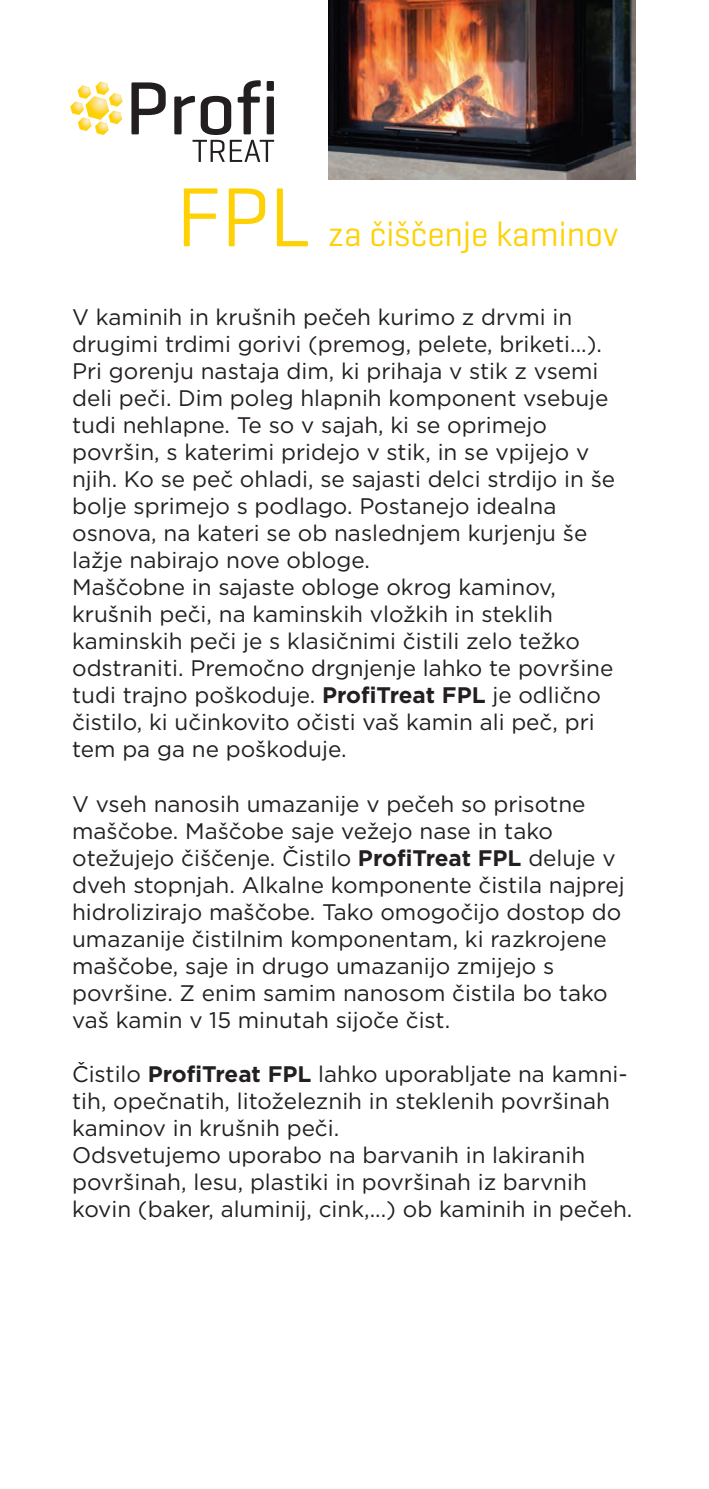
<style>
.page{position:relative;width:709px;height:1489px;background:#fff}
.page>*{position:absolute;margin:0;border:0;box-sizing:border-box;transform-origin:0 0}
.t1{font:85px "Geogrotesque";color:#fed105}
.t2{font:35px "Geogrotesque";color:#fed105}
.t3{font:22.5px/27px "Gotham";color:#231f20}
.s1{font-weight:700}
</style>
<div class="page">
<svg style="left:70px;top:81px;width:53px;height:54px"></svg>
<svg style="left:131px;top:82px;width:35px;height:52px"></svg>
<svg style="left:174px;top:80px;width:100px;height:82px"></svg>
<div style="left:267px;top:96px;width:7px;height:38px;background:#231f20"></div>
<div style="left:267px;top:81px;width:7px;height:10px;background:#231f20"></div>
<img style="left:328px;top:1px;width:307px;height:179px">
<h1 class="t1" style="left:176px;top:164px;width:136px">FPL</h1>
<h2 class="t2" style="left:328px;top:212px;width:291px">za čiščenje kaminov</h2>
<p class="t3" style="left:72px;top:303px;width:544px">V kaminih in krušnih pečeh kurimo z drvmi in drugimi trdimi gorivi (premog, pelete, briketi...).<br>Pri gorenju nastaja dim, ki prihaja v stik z vsemi deli peči. Dim poleg hlapnih komponent vsebuje tudi nehlapne. Te so v sajah, ki se oprimejo površin, s katerimi pridejo v stik, in se vpijejo v njih. Ko se peč ohladi, se sajasti delci strdijo in še bolje sprimejo s podlago. Postanejo idealna osnova, na kateri se ob naslednjem kurjenju še lažje nabirajo nove obloge.<br>Maščobne in sajaste obloge okrog kaminov, krušnih peči, na kaminskih vložkih in steklih kaminskih peči je s klasičnimi čistili zelo težko odstraniti. Premočno drgnjenje lahko te površine tudi trajno poškoduje. <span class="s1">ProfiTreat FPL</span> je odlično čistilo, ki učinkovito očisti vaš kamin ali peč, pri tem pa ga ne poškoduje.</p>
<p class="t3" style="left:72px;top:789px;width:554px">V vseh nanosih umazanije v pečeh so prisotne maščobe. Maščobe saje vežejo nase in tako otežujejo čiščenje. Čistilo <span class="s1">ProfiTreat FPL</span> deluje v dveh stopnjah. Alkalne komponente čistila najprej hidrolizirajo maščobe. Tako omogočijo dostop do umazanije čistilnim komponentam, ki razkrojene maščobe, saje in drugo umazanijo zmijejo s površine. Z enim samim nanosom čistila bo tako vaš kamin v 15 minutah sijoče čist.</p>
<p class="t3" style="left:72px;top:1059px;width:562px">Čistilo <span class="s1">ProfiTreat FPL</span> lahko uporabljate na kamni&shy;tih, opečnatih, litoželeznih in steklenih površinah kaminov in krušnih peči.<br>Odsvetujemo uporabo na barvanih in lakiranih površinah, lesu, plastiki in površinah iz barvnih kovin (baker, aluminij, cink,...) ob kaminih in pečeh.</p>
</div>
